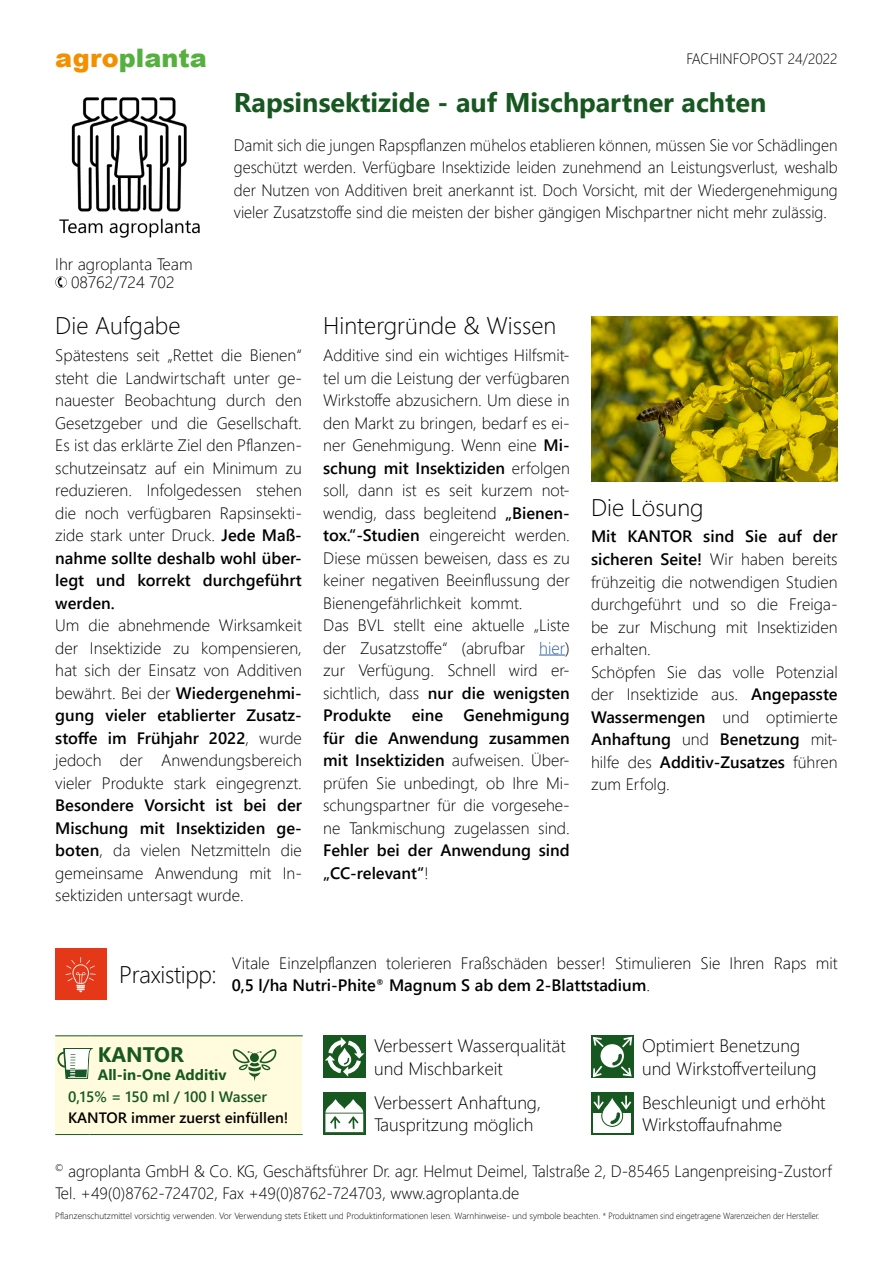
<style>
.page{position:relative;width:893px;height:1263px;background:#fff}
.page>*{position:absolute;margin:0;border:0;box-sizing:border-box;transform-origin:0 0}
.t1{font:700 27px "Segoe UI";color:#16581f}
.t2{font:900 25.5px "Arial";color:#55b03f}
.t3{font:300 24px "Segoe UI";color:#000}
.t4{font:700 21px "Segoe UI";color:#16581f}
.t5{font:300 18px/22.5px "Segoe UI";color:#000}
.t6{font:300 16.5px/22.5px "Segoe UI";color:#000}
.t7{font:300 16.5px/22.5px "Segoe UI";color:#000;text-align:justify;scale:.96 1}
.t8{font:600 16.5px/22.5px "Segoe UI";color:#000}
.t9{font:600 15px "Segoe UI";color:#000}
.t10{font:600 15px "Segoe UI";color:#16581f}
.t11{font:300 15px "Segoe UI";color:#000;scale:.96 1}
.t12{font:700 15px "Segoe UI";color:#16581f}
.t13{font:300 9px "Segoe UI";color:#000}
.s1{color:#f39000}
.s2{font-weight:600}
.s3{color:#275b9b}
.s4{font-weight:300}
</style>
<div class="page">
<img style="left:59px;top:97px;width:141px;height:141px">
<img style="left:591px;top:317px;width:247px;height:164px">
<svg style="left:55px;top:276px;width:12px;height:12px"></svg>
<div style="left:55px;top:1035px;width:247px;height:100px;background:#fffbdc"></div>
<hr style="left:55px;top:1035px;width:34px;height:1px;background:#16581f">
<hr style="left:89px;top:1035px;width:214px;height:1px;background:#16581f">
<hr style="left:55px;top:1134px;width:34px;height:1px;background:#16581f">
<hr style="left:89px;top:1134px;width:214px;height:1px;background:#16581f">
<svg style="left:57px;top:1048px;width:36px;height:31px"></svg>
<svg style="left:232px;top:1049px;width:45px;height:32px"></svg>
<div style="left:591px;top:1035px;width:42px;height:43px;background:#16581f"></div>
<svg style="left:593px;top:1037px;width:12px;height:10px"></svg>
<svg style="left:593px;top:1065px;width:10px;height:13px"></svg>
<div style="left:600px;top:1044px;width:24px;height:23px;background:#fff;border-radius:50%"></div>
<svg style="left:612px;top:1036px;width:21px;height:41px"></svg>
<svg style="left:591px;top:1092px;width:42px;height:43px"></svg>
<div style="left:593px;top:1113px;width:38px;height:19px;background:#fff"></div>
<svg style="left:592px;top:1095px;width:41px;height:32px"></svg>
<div style="left:323px;top:1092px;width:43px;height:43px;background:#16581f"></div>
<svg style="left:325px;top:1099px;width:39px;height:34px"></svg>
<div style="left:323px;top:1035px;width:43px;height:43px;background:#16581f"></div>
<svg style="left:325px;top:1037px;width:39px;height:40px"></svg>
<div style="left:55px;top:948px;width:51px;height:51px;background:#e53819"></div>
<svg style="left:66px;top:957px;width:30px;height:35px"></svg>
<svg style="left:539px;top:654px;width:26px;height:1px"></svg>
<h2 class="t2" style="left:55px;top:39px;width:153px"><span class="s1">agro</span>planta</h2>
<p class="t11" style="left:687px;top:45px;width:159px">FACHINFOPOST 24/2022</p>
<h1 class="t1" style="left:234px;top:77px;width:534px">Rapsinsektizide - auf Mischpartner achten</h1>
<p class="t7" style="left:234px;top:132px;width:630px">Damit sich die jungen Rapspflanzen mühelos etablieren können, müssen Sie vor Schädlingen geschützt werden. Verfügbare Insektizide leiden zunehmend an Leistungsverlust, weshalb der Nutzen von Additiven breit anerkannt ist. Doch Vorsicht, mit der Wiedergenehmigung vieler Zusatzstoffe sind die meisten der bisher gängigen Mischpartner nicht mehr zulässig.</p>
<p class="t6" style="left:55px;top:253px;width:139px;line-height:18px;text-align:center">Ihr agroplanta Team<br>08762/724 702</p>
<h3 class="t3" style="left:55px;top:303px;width:127px">Die Aufgabe</h3>
<p class="t6" style="left:55px;top:342px;width:248px;text-align:justify">Spätestens seit „Rettet die Bienen“ steht die Landwirtschaft unter ge&shy;nauester Beobachtung durch den Gesetzgeber und die Gesellschaft.<br>Es ist das erklärte Ziel den Pflanzen&shy;schutzeinsatz auf ein Minimum zu reduzieren. Infolgedessen stehen die noch verfügbaren Rapsinsekti&shy;zide stark unter Druck. <span class="s2">Jede Maß&shy;nahme sollte deshalb wohl über&shy;legt und korrekt durchgeführt werden.</span></p>
<p class="t6" style="left:55px;top:612px;width:248px;text-align:justify">Um die abnehmende Wirksamkeit der Insektizide zu kompensieren, hat sich der Einsatz von Additiven bewährt. Bei der <span class="s2">Wiedergenehmi&shy;gung vieler etablierter Zusatz&shy;stoffe im Frühjahr 2022</span>, wurde jedoch der Anwendungsbereich vieler Produkte stark eingegrenzt.</p>
<p class="t6" style="left:55px;top:792px;width:248px;text-align:justify"><span class="s2">Besondere Vorsicht ist bei der Mischung mit Insektiziden ge&shy;boten</span>, da vielen Netzmitteln die gemeinsame Anwendung mit In&shy;sektiziden untersagt wurde.</p>
<h3 class="t3" style="left:323px;top:303px;width:235px">Hintergründe &amp; Wissen</h3>
<p class="t6" style="left:323px;top:342px;width:248px">Additive sind ein wichtiges Hilfsmit&shy;tel um die Leistung der verfügbaren Wirkstoffe abzusichern. Um diese in den Markt zu bringen, bedarf es ei&shy;ner Genehmigung. Wenn eine <span class="s2">Mi&shy;schung mit Insektiziden</span> erfolgen soll, dann ist es seit kurzem not&shy;wendig, dass begleitend <span class="s2">„Bienen&shy;tox.“-Studien</span> eingereicht werden.<br>Diese müssen beweisen, dass es zu keiner negativen Beeinflussung der Bienengefährlichkeit kommt.<br>Das BVL stellt eine aktuelle „Liste der Zusatzstoffe“ (abrufbar <span class="s3">hier</span>) zur Verfügung. Schnell wird er&shy;sichtlich, dass <span class="s2">nur die wenigsten Produkte eine Genehmigung für die Anwendung zusammen mit Insektiziden</span> aufweisen. Über&shy;prüfen Sie unbedingt, ob Ihre Mi&shy;schungspartner für die vorgesehe&shy;ne Tankmischung zugelassen sind.</p>
<p class="t8" style="left:323px;top:838px;width:248px">Fehler bei der Anwendung sind „CC-relevant“<span class="s4">!</span></p>
<h3 class="t3" style="left:591px;top:485px;width:114px">Die Lösung</h3>
<p class="t6" style="left:591px;top:524px;width:248px"><span class="s2">Mit KANTOR sind Sie auf der sicheren Seite!</span> Wir haben bereits frühzeitig die notwendigen Studien durchgeführt und so die Freiga&shy;be zur Mischung mit Insektiziden erhalten.<br>Schöpfen Sie das volle Potenzial der Insektizide aus. <span class="s2">Angepasste<br>Wassermengen</span> und optimierte<br><span class="s2">Anhaftung</span> und <span class="s2">Benetzung</span> mit&shy;hilfe des <span class="s2">Additiv-Zusatzes</span> führen zum Erfolg.</p>
<h3 class="t3" style="left:119px;top:951px;width:99px">Praxistipp:</h3>
<p class="t6" style="left:232px;top:950px;width:607px">Vitale Einzelpflanzen tolerieren Fraßschäden besser! Stimulieren Sie Ihren Raps mit<br><span class="s2">0,5 l/ha Nutri-Phite</span><sup>®</sup> <span class="s2">Magnum S ab dem 2-Blattstadium</span>.</p>
<p class="t4" style="left:98px;top:1035px;width:88px">KANTOR</p>
<p class="t12" style="left:98px;top:1061px;width:130px">All-in-One Additiv</p>
<p class="t10" style="left:68px;top:1082px;width:201px">0,15% = 150 ml / 100 l Wasser</p>
<p class="t9" style="left:68px;top:1103px;width:222px">KANTOR immer zuerst einfüllen!</p>
<p class="t5" style="left:374px;top:1033px;width:193px">Verbessert Wasserqualität und Mischbarkeit</p>
<p class="t5" style="left:642px;top:1033px;width:176px">Optimiert Benetzung und Wirkstoffverteilung</p>
<p class="t5" style="left:374px;top:1089px;width:169px">Verbessert Anhaftung,<br>Tauspritzung möglich</p>
<p class="t5" style="left:642px;top:1089px;width:185px">Beschleunigt und erhöht<br>Wirkstoffaufnahme</p>
<p class="t6" style="left:55px;top:1158px;width:778px"><sup>©</sup> agroplanta GmbH &amp; Co. KG, Geschäftsführer Dr. agr. Helmut Deimel, Talstraße 2, D-85465 Langenpreising-Zustorf<br>Tel. +49(0)8762-724702, Fax +49(0)8762-724703, www.agroplanta.de</p>
<p class="t13" style="left:55px;top:1207px;width:766px">Pflanzenschutzmittel vorsichtig verwenden. Vor Verwendung stets Etikett und Produktinformationen lesen. Warnhinweise- und symbole beachten. * Produktnamen sind eingetragene Warenzeichen der Hersteller.</p>
</div>
